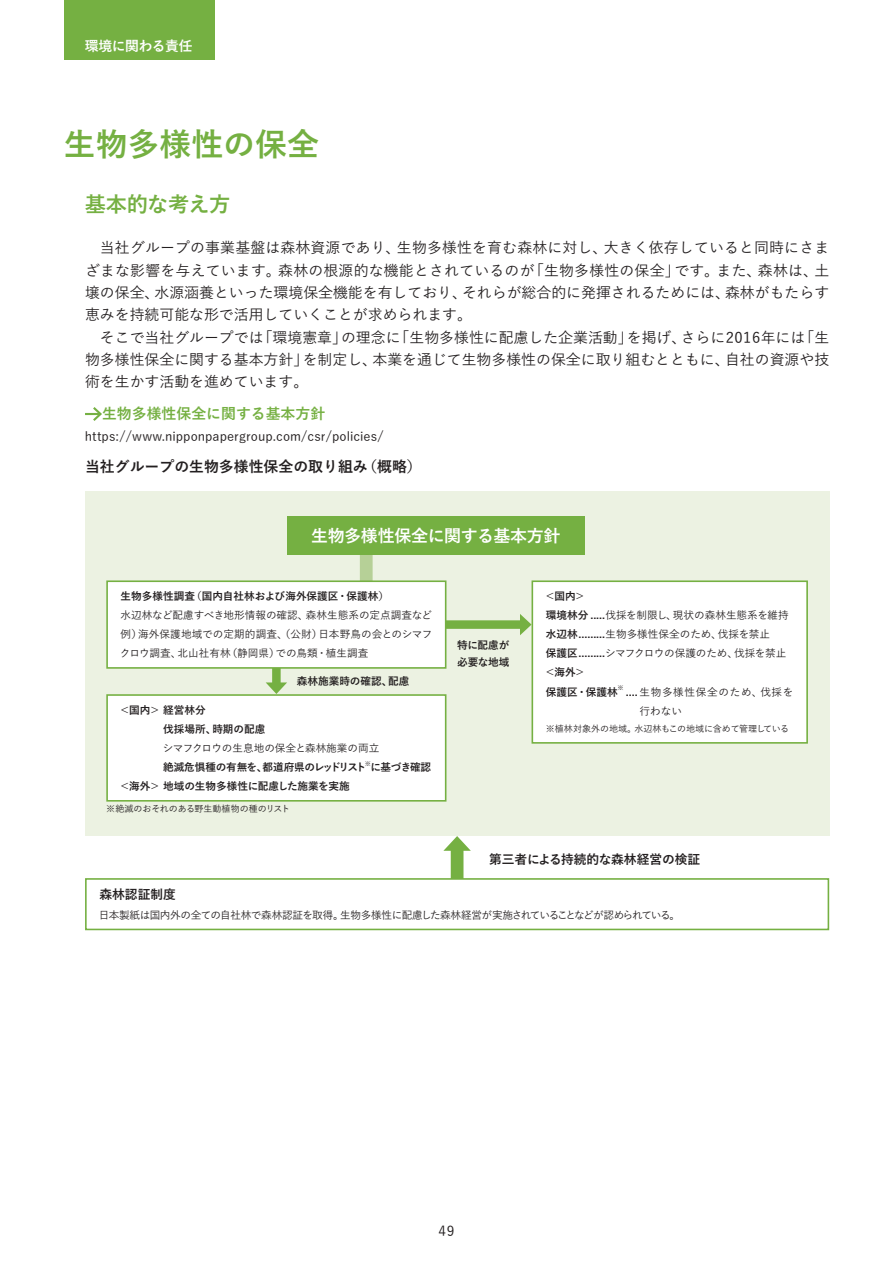
<style>
.page{position:relative;width:893px;height:1263px;background:#fff}
.page>*{position:absolute;margin:0;border:0;box-sizing:border-box;transform-origin:0 0}
.t1{font:700 31.95px "Yu Go";color:#75b042}
.t2{font:700 21.3px "Yu Go";letter-spacing:-.025em;color:#75b042}
.t3{font:700 16.95px "Yu Go";letter-spacing:-.02em;color:#fff}
.t4{font:500 14.85px/22.4px "Yu Go";color:#231f20;text-align:justify}
.t5{font:700 14.85px "Yu Go";color:#231f20}
.t6{font:700 14.85px "Yu Go";color:#75b042}
.t7{font:700 13.8px "Yu Go";letter-spacing:-.035em;color:#fff}
.t8{font:500 13.8px "Yu Go";color:#231f20}
.t9{font:500 12.75px "Yu Go";letter-spacing:.005em;color:#231f20}
.t10{font:700 12.75px "Yu Go";color:#231f20}
.t11{font:500 10.65px/19.2px "Yu Go";letter-spacing:-.015em;color:#231f20;text-align:justify}
.t12{font:700 10.65px/17px "Yu Go";letter-spacing:-.005em;color:#231f20}
.t13{font:500 10.65px "Yu Go";letter-spacing:-.05em;color:#231f20}
.t14{font:500 10.65px/19.2px "Yu Go";letter-spacing:.06em;color:#231f20}
.t15{font:500 9px "Yu Go";letter-spacing:-.005em;color:#231f20}
.t16{font:700 6.15px "Yu Go";color:#231f20}
.s1{font-weight:700}
</style>
<div class="page">
<div style="left:64px;top:0;width:151px;height:60px;background:#75b042"></div>
<div style="left:85px;top:491px;width:744px;height:345px;background:#ecf2e2"></div>
<svg style="left:85px;top:407px;width:17px;height:14px"></svg>
<div style="left:451px;top:845px;width:12px;height:36px;background:#75b042"></div>
<svg style="left:443px;top:836px;width:28px;height:15px"></svg>
<div style="left:444px;top:620px;width:80px;height:9px;background:#75b042"></div>
<svg style="left:520px;top:614px;width:11px;height:21px"></svg>
<div style="left:272px;top:649px;width:9px;height:37px;background:#75b042"></div>
<svg style="left:266px;top:682px;width:21px;height:12px"></svg>
<div style="left:360px;top:552px;width:13px;height:45px;background:#b6d097"></div>
<div style="left:287px;top:517px;width:298px;height:38px;background:#75b042"></div>
<div style="left:85px;top:878px;width:744px;height:52px;border:2px solid #75b042"></div>
<div style="left:107px;top:581px;width:339px;height:87px;background:#fff"></div>
<div style="left:106px;top:580px;width:340px;height:89px;border:2px solid #75b042"></div>
<div style="left:107px;top:695px;width:339px;height:106px;background:#fff"></div>
<div style="left:106px;top:694px;width:340px;height:108px;border:2px solid #75b042"></div>
<div style="left:532px;top:581px;width:275px;height:162px;background:#fff"></div>
<div style="left:531px;top:580px;width:277px;height:164px;border:2px solid #75b042"></div>
<p class="t7" style="left:85px;top:39px;width:109px">環境に関わる責任</p>
<h1 class="t1" style="left:64px;top:126px;width:257px">生物多様性の保全</h1>
<h2 class="t2" style="left:85px;top:192px;width:147px">基本的な考え方</h2>
<p class="t4" style="left:85px;top:235px;width:746px;text-indent:15px">当社グループの事業基盤は森林資源であり、生物多様性を育む森林に対し、大きく依存していると同時にさまざまな影響を与えています。森林の根源的な機能とされているのが「生物多様性の保全」です。また、森林は、土壌の保全、水源涵養といった環境保全機能を有しており、それらが総合的に発揮されるためには、森林がもたらす恵みを持続可能な形で活用していくことが求められます。</p>
<p class="t4" style="left:85px;top:324px;width:746px;text-indent:15px">そこで当社グループでは「環境憲章」の理念に「生物多様性に配慮した企業活動」を掲げ、さらに2016年には「生物多様性保全に関する基本方針」を制定し、本業を通じて生物多様性の保全に取り組むとともに、自社の資源や技術を生かす活動を進めています。</p>
<p class="t6" style="left:102px;top:405px;width:225px">生物多様性保全に関する基本方針</p>
<p class="t9" style="left:85px;top:424px;width:300px">https://www.nipponpapergroup.com/csr/policies/</p>
<p class="t5" style="left:85px;top:458px;width:338px">当社グループの生物多様性保全の取り組み（概略）</p>
<p class="t3" style="left:311px;top:526px;width:251px">生物多様性保全に関する基本方針</p>
<p class="t12" style="left:121px;top:588px;width:270px">生物多様性調査（国内自社林および海外保護区・保護林）</p>
<p class="t11" style="left:120px;top:604px;width:314px">水辺林など配慮すべき地形情報の確認、森林生態系の定点調査など例）海外保護地域での定期的調査、（公財）日本野鳥の会とのシマフクロウ調査、北山社有林（静岡県）での鳥類・植生調査</p>
<p class="t12" style="left:297px;top:673px;width:114px">森林施業時の確認、配慮</p>
<p class="t12" style="left:163px;top:700px;width:104px;line-height:19.2px;text-indent:-44px">＜国内＞経営林分<br>伐採場所、時期の配慮</p>
<p class="t11" style="left:163px;top:737px;width:218px">シマフクロウの生息地の保全と森林施業の両立</p>
<p class="t12" style="left:163px;top:759px;width:270px">絶滅危惧種の有無を、都道府県のレッドリストに基づき確認</p>
<p class="t16" style="left:365px;top:760px;width:8px">※</p>
<p class="t12" style="left:120px;top:778px;width:232px">＜海外＞地域の生物多様性に配慮した施業を実施</p>
<p class="t15" style="left:106px;top:800px;width:186px">※絶滅のおそれのある野生動植物の種のリスト</p>
<p class="t12" style="left:457px;top:636px;width:54px">特に配慮が必要な地域</p>
<p class="t11" style="left:545px;top:585px;width:246px;text-align:left"><span class="s1">＜国内＞<br>環境林分......</span>伐採を制限し、現状の森林生態系を維持<span class="s1">水辺林..........</span>生物多様性保全のため、伐採を禁止<br><span class="s1">保護区..........</span>シマフクロウの保護のため、伐採を禁止<span class="s1">＜海外＞<br>保護区・保護林</span></p>
<p class="t16" style="left:618px;top:685px;width:8px">※</p>
<p class="t14" style="left:639px;top:681px;width:156px;text-indent:-16px"><span class="s1">.....</span>生物多様性保全のため、伐採を行わない</p>
<p class="t15" style="left:546px;top:721px;width:245px">※植林対象外の地域。水辺林もこの地域に含めて管理している</p>
<p class="t10" style="left:489px;top:852px;width:213px">第三者による持続的な森林経営の検証</p>
<p class="t10" style="left:99px;top:888px;width:78px">森林認証制度</p>
<p class="t13" style="left:99px;top:905px;width:583px">日本製紙は国内外の全ての自社林で森林認証を取得。生物多様性に配慮した森林経営が実施されていることなどが認められている。</p>
<p class="t8" style="left:439px;top:1218px;width:17px">49</p>
</div>
